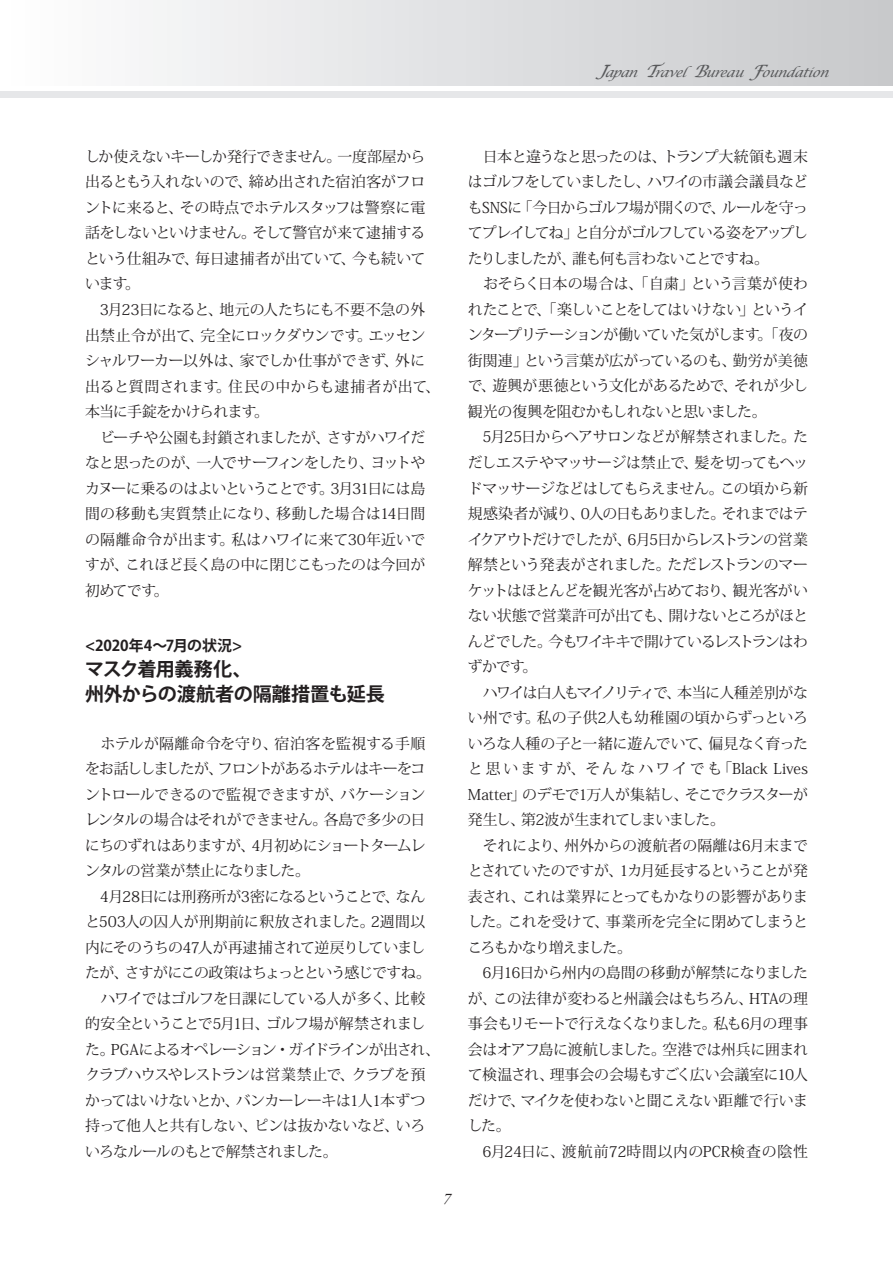
<style>
.page{position:relative;width:893px;height:1263px;background:#fff}
.page>*{position:absolute;margin:0;border:0;box-sizing:border-box;transform-origin:0 0}
.t1{font:700 19.2px/25.5px "Koz Go Pro";letter-spacing:-.015em;color:#231f20}
.t2{font:14.85px/25.5px "Koz Min Pr 6 N";letter-spacing:-.04em;color:#231f20}
.t3{font:700 14.85px "Koz Go Pro";letter-spacing:-.005em;color:#231f20}
.t4{font:italic 14.85px "Galliard";color:#231f20}
.t5{font:italic 12.75px "Lucida Calligraphy";color:#57585a}
.s1{font-size:16.95px}
</style>
<div class="page">
<div style="left:0;top:0;width:893px;height:85px;background:linear-gradient(to right,#fefeff,#c7c8ca)"></div>
<div style="left:0;top:91px;width:893px;height:7px;background:#e6e7e9"></div>
<p class="t5" style="left:597px;top:65px;width:237px"><span class="s1">J</span>apan <span class="s1">T</span>ravel<span class="s1">B</span>ureau <span class="s1">F</span>oundation</p>
<p class="t2" style="left:85px;top:144px;width:357px">しか使えないキーしか発行できません。一度部屋から出るともう入れないので、締め出された宿泊客がフロントに来ると、その時点でホテルスタッフは警察に電話をしないといけません。そして警官が来て逮捕するという仕組みで、毎日逮捕者が出ていて、今も続いています。<br>　3月23日になると、地元の人たちにも不要不急の外出禁止令が出て、完全にロックダウンです。エッセンシャルワーカー以外は、家でしか仕事ができず、外に出ると質問されます。住民の中からも逮捕者が出て、本当に手錠をかけられます。<br>　ビーチや公園も封鎖されましたが、さすがハワイだなと思ったのが、一人でサーフィンをしたり、ヨットやカヌーに乗るのはよいということです。3月31日には島間の移動も実質禁止になり、移動した場合は14日間の隔離命令が出ます。私はハワイに来て30年近いですが、これほど長く島の中に閉じこもったのは今回が初めてです。</p>
<p class="t3" style="left:85px;top:636px;width:159px">&lt;2020年4～7月の状況&gt;</p>
<p class="t1" style="left:85px;top:657px;width:301px">マスク着用義務化、<br>州外からの渡航者の隔離措置も延長</p>
<p class="t2" style="left:85px;top:731px;width:357px">　ホテルが隔離命令を守り、宿泊客を監視する手順をお話ししましたが、フロントがあるホテルはキーをコントロールできるので監視できますが、バケーションレンタルの場合はそれができません。各島で多少の日にちのずれはありますが、4月初めにショートタームレンタルの営業が禁止になりました。<br>　4月28日には刑務所が3密になるということで、なんと503人の囚人が刑期前に釈放されました。2週間以内にそのうちの47人が再逮捕されて逆戻りしていましたが、さすがにこの政策はちょっとという感じですね。　ハワイではゴルフを日課にしている人が多く、比較的安全ということで5月1日、ゴルフ場が解禁されました。PGAによるオペレーション・ガイドラインが出され、クラブハウスやレストランは営業禁止で、クラブを預かってはいけないとか、バンカーレーキは1人1本ずつ持って他人と共有しない、ピンは抜かないなど、いろいろなルールのもとで解禁されました。</p>
<p class="t4" style="left:443px;top:1190px;width:9px">7</p>
<p class="t2" style="left:468px;top:144px;width:342px">　日本と違うなと思ったのは、トランプ大統領も週末はゴルフをしていましたし、ハワイの市議会議員などもSNSに「今日からゴルフ場が開くので、ルールを守ってプレイしてね」と自分がゴルフしている姿をアップしたりしましたが、誰も何も言わないことですね。<br>　おそらく日本の場合は、「自粛」という言葉が使われたことで、「楽しいことをしてはいけない」というインタープリテーションが働いていた気がします。「夜の街関連」という言葉が広がっているのも、勤労が美徳で、遊興が悪徳という文化があるためで、それが少し観光の復興を阻むかもしれないと思いました。<br>　5月25日からヘアサロンなどが解禁されました。ただしエステやマッサージは禁止で、髪を切ってもヘッドマッサージなどはしてもらえません。この頃から新規感染者が減り、0人の日もありました。それまではテイクアウトだけでしたが、6月5日からレストランの営業解禁という発表がされました。ただレストランのマーケットはほとんどを観光客が占めており、観光客がいない状態で営業許可が出ても、開けないところがほとんどでした。今もワイキキで開けているレストランはわずかです。<br>　ハワイは白人もマイノリティで、本当に人種差別がない州です。私の子供2人も幼稚園の頃からずっといろいろな人種の子と一緒に遊んでいて、偏見なく育ったと思いますが、そんなハワイでも「Black Lives<br>Matter」のデモで1万人が集結し、そこでクラスターが発生し、第2波が生まれてしまいました。<br>　それにより、州外からの渡航者の隔離は6月末までとされていたのですが、1カ月延長するということが発表され、これは業界にとってもかなりの影響がありました。これを受けて、事業所を完全に閉めてしまうところもかなり増えました。<br>　6月16日から州内の島間の移動が解禁になりましたが、この法律が変わると州議会はもちろん、HTAの理事会もリモートで行えなくなりました。私も6月の理事会はオアフ島に渡航しました。空港では州兵に囲まれて検温され、理事会の会場もすごく広い会議室に10人だけで、マイクを使わないと聞こえない距離で行いました。<br>　6月24日に、渡航前72時間以内のPCR検査の陰性</p>
</div>
